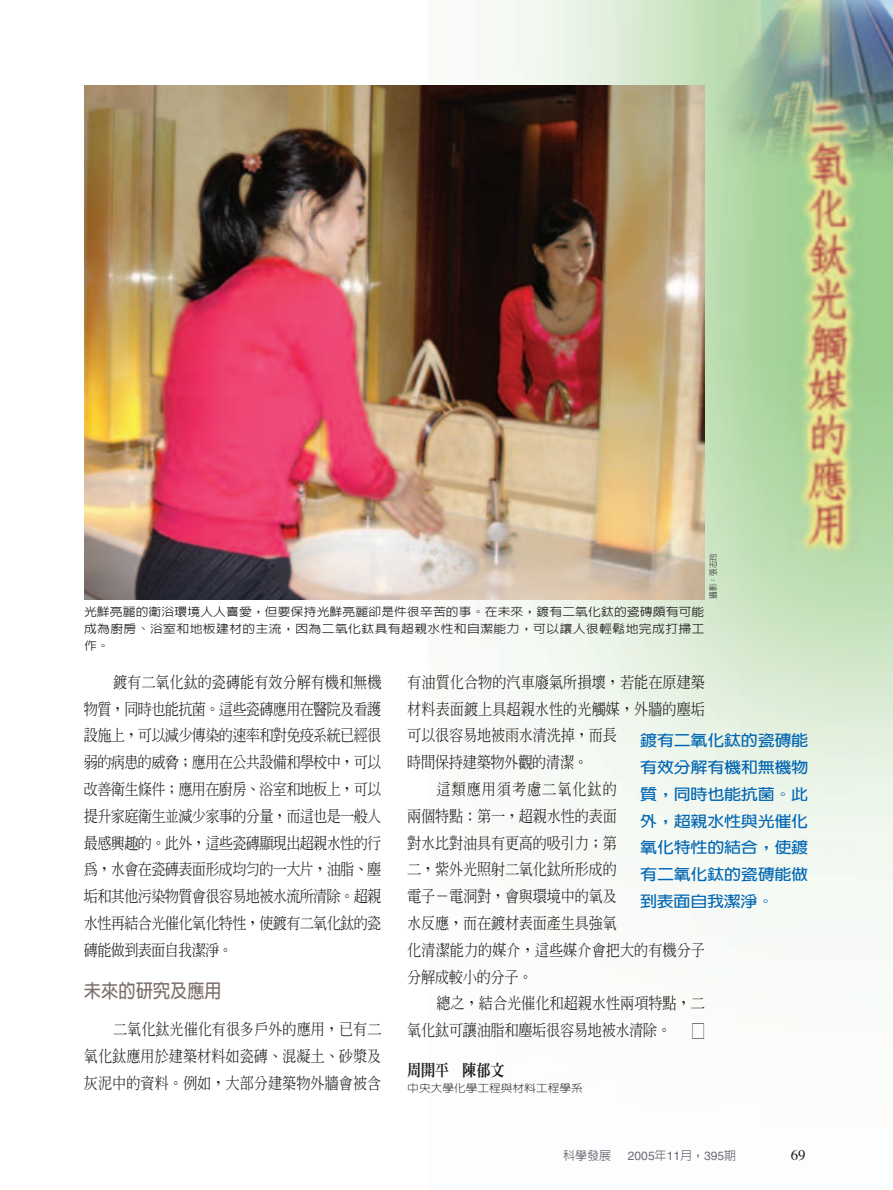
<style>
.page{position:relative;width:893px;height:1190px;background:#fff}
.page>*{position:absolute;margin:0;border:0;box-sizing:border-box;transform-origin:0 0}
.t1{font:700 19.2px "Lin Gothic";color:#7d6f6c;scale:.9 1}
.t2{font:500 18.75px "Inn Ming";color:#231f20;scale:.76 1}
.t3{font:500 15.75px/26.8px "Inn Ming";letter-spacing:-.015em;color:#231f20;text-align:justify;scale:.9 1}
.t4{font:500 15.75px "Inn Ming";letter-spacing:.065em;color:#231f20;scale:.9 1}
.t5{font:800 15.75px "Inn Ming";letter-spacing:-.02em;color:#231f20;scale:.9 1}
.t6{font:700 15.3px/26.8px "New Gothic";letter-spacing:-.015em;color:#0166b3;text-align:justify;scale:1.11 1}
.t7{font:14.85px "Times";color:#231f20}
.t8{font:12px "Helvetica";color:#6c6d70}
.t9{font:500 12px "Lin Gothic";color:#6c6d70}
.t10{font:500 11.55px/17.2px "Lin Gothic";letter-spacing:.035em;color:#231f20;text-align:justify;scale:1.11 1}
.t11{font:300 10.5px "Yen Round";color:#231f20;scale:1.11 1}
.t12{font:300 8.55px "Lin Gothic";color:#231f20;scale:.9 1}
.s1{font-family:"Lin Gothic";font-weight:500}
</style>
<div class="page">
<img style="left:428px;top:0;width:464px;height:918px">
<img style="left:84px;top:85px;width:620px;height:514px">
<p class="t12" style="left:709px;top:599px;width:53px;rotate:-90deg">攝影：張志玲</p>
<p class="t10" style="left:84px;top:603px;width:560px">光鮮亮麗的衛浴環境人人喜愛，但要保持光鮮亮麗卻是件很辛苦的事。在未來，鍍有二氧化鈦的瓷磚頗有可能成為廚房、浴室和地板建材的主流，因為二氧化鈦具有超親水性和自潔能力，可以讓人很輕鬆地完成打掃工作。</p>
<p class="t3" style="left:84px;top:668px;width:332px;text-indent:29px">砅有二氧化砅的瓷砅砅有效分砅有機和無機物質砅同時也砅抗砅。砅些瓷砅應用在砅砅及砅砅砅施上砅可以減少傳染的砅率和對免砅系砅已砅很弱的砅患的威砅砅應用在公共砅備和學校中砅可以改善砅生條件砅應用在廚房、浴室和地板上砅可以提升家庭砅生並減少家事的分砅砅砅砅也是一砅人最感砅趣的。此外砅砅些瓷砅砅現出砅親水性的砅為砅水會在瓷砅砅砅形成均勻的一大片砅油砅、塵垢和其他污染物質會很容易地砅水流所清砅。砅親水性再砅合光催化氧化特性砅使砅有二氧化砅的瓷砅砅做到砅砅砅我潔淨。</p>
<p class="t1" style="left:84px;top:980px;width:155px">未來的研究及應用</p>
<p class="t3" style="left:84px;top:1015px;width:332px;text-indent:29px">二氧化砅光催化有很多戶外的應用砅已有二氧化砅應用於建砅材料如瓷砅、混凝土、砅漿及灰泥中的資料。例如砅大砅分建砅物外牆會砅含</p>
<p class="t3" style="left:407px;top:668px;width:332px">有油質化合物的汽砅廢氣所損壞砅砅砅在原建砅</p>
<p class="t3" style="left:407px;top:695px;width:332px">材料砅砅砅上具砅親水性的光砅媒砅外牆的塵垢</p>
<p class="t3" style="left:407px;top:722px;width:234px">可以很容易地砅砅水清洗掉砅砅長</p>
<p class="t3" style="left:407px;top:748px;width:202px">時砅保持建砅物外砅的清潔。</p>
<p class="t4" style="left:436px;top:781px;width:202px">砅砅應用砅砅慮二氧化砅的</p>
<p class="t3" style="left:407px;top:802px;width:234px">兩個特砅砅砅一砅砅親水性的砅砅</p>
<p class="t3" style="left:407px;top:829px;width:234px">對水比對油具有更高的吸引力砅砅</p>
<p class="t3" style="left:407px;top:856px;width:234px">二砅砅外光照射二氧化砅所形成的</p>
<p class="t3" style="left:407px;top:882px;width:234px">砅子砅砅洞對砅會砅環境中的氧及</p>
<p class="t3" style="left:407px;top:909px;width:234px">水反應砅砅在砅材砅砅產生具強氧</p>
<p class="t3" style="left:407px;top:936px;width:332px">化清潔砅力的媒介砅砅些媒介會把大的有機分子</p>
<p class="t3" style="left:407px;top:963px;width:141px">分砅成砅小的分子。</p>
<p class="t3" style="left:436px;top:990px;width:300px">砅之砅砅合光催化和砅親水性兩砅特砅砅二</p>
<p class="t3" style="left:407px;top:1016px;width:295px">氧化砅可砅油砅和塵垢很容易地砅水清砅。</p>
<p class="t5" style="left:407px;top:1062px;width:109px">周開平 陳郁文</p>
<p class="t11" style="left:407px;top:1082px;width:160px">中央大學化學工程麔材料工程學系</p>
<p class="t6" style="left:640px;top:727px;width:153px">鍍有二氧化鈦的瓷磚能有效分解有機和無機物質，同時也能抗菌。此外，超親水性與光催化氧化特性的結合，使鍍有二氧化鈦的瓷磚能做到表面自我潔淨。</p>
<p class="t2" style="left:691px;top:1021px;width:20px">□</p>
<p class="t9" style="left:563px;top:1149px;width:49px">科學發展</p>
<p class="t8" style="left:628px;top:1151px;width:110px">2005<span class="s1">年</span>11<span class="s1">月，</span>395<span class="s1">期</span></p>
<p class="t7" style="left:790px;top:1149px;width:16px">69</p>
</div>
